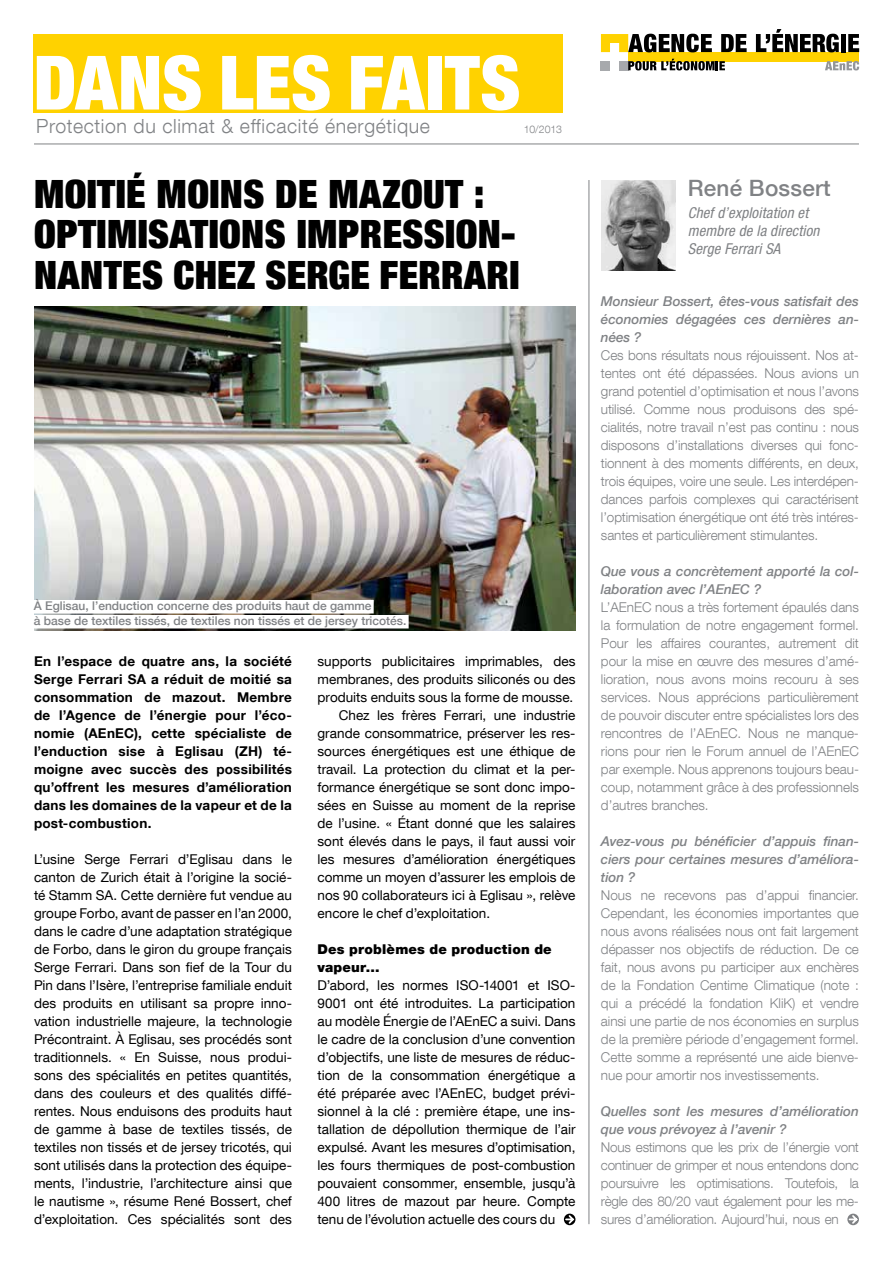
<style>
.page{position:relative;width:893px;height:1263px;background:#fff}
.page>*{position:absolute;margin:0;border:0;box-sizing:border-box;transform-origin:0 0}
.t1{font:900 condensed 75px "Helvetica Neue LT Com";color:#fff}
.t2{font:900 condensed 39px/40.5px "Helvetica Neue LT Com";letter-spacing:.01em;color:#000}
.t3{font:500 22.5px "Helvetica Neue LT Com";letter-spacing:.01em;color:#808285}
.t4{font:300 19.5px "Helvetica Neue LT Com";letter-spacing:.03em;color:#808285}
.t5{font:italic condensed 15px/18px "Helvetica Neue LT Com";letter-spacing:.01em;color:#808285}
.t6{font:13.5px/18px "Helvetica Neue LT Com";color:#000;text-align:justify}
.t7{font:300 13.5px/18px "Helvetica Neue LT Com";letter-spacing:-.01em;color:#808285;text-align:justify}
.t8{font:700 13.5px/18px "Helvetica Neue LT Com";letter-spacing:.02em;color:#000;text-align:justify}
.t9{font:italic 500 13.5px/18px "Helvetica Neue LT Com";letter-spacing:-.005em;color:#808285;text-align:justify}
.t10{font:900 13.5px/18px "Helvetica Neue LT Com";letter-spacing:.015em;color:#000}
.t11{font:500 12px/15px "Helvetica Neue LT Com";color:#808285}
.t12{font:300 10.5px "Helvetica Neue LT Com";letter-spacing:-.02em;color:#808285}
</style>
<div class="page">
<svg style="left:564px;top:1213px;width:11px;height:12px"></svg>
<svg style="left:848px;top:1213px;width:11px;height:12px"></svg>
<hr style="left:589px;top:180px;width:1px;height:1044px;background:#808285">
<hr style="left:34px;top:144px;width:825px;height:1px;background:#808285">
<div style="left:34px;top:34px;width:529px;height:78px;background:#ffd200"></div>
<div style="left:628px;top:52px;width:231px;height:9px;background:#ffd200"></div>
<div style="left:601px;top:61px;width:9px;height:9px;background:#a7a9ac"></div>
<div style="left:619px;top:61px;width:9px;height:9px;background:#a7a9ac"></div>
<svg style="left:601px;top:34px;width:111px;height:18px"></svg>
<svg style="left:721px;top:34px;width:26px;height:18px"></svg>
<svg style="left:756px;top:29px;width:83px;height:23px"></svg>
<div style="left:841px;top:34px;width:5px;height:18px;background:#000"></div>
<svg style="left:848px;top:34px;width:11px;height:18px"></svg>
<svg style="left:628px;top:59px;width:97px;height:11px"></svg>
<svg style="left:825px;top:61px;width:34px;height:9px"></svg>
<img style="left:34px;top:306px;width:541px;height:324px">
<img style="left:601px;top:180px;width:74px;height:90px">
<div style="left:34px;top:600px;width:340px;height:13px;background:#fff"></div>
<div style="left:34px;top:615px;width:375px;height:13px;background:#fff"></div>
<h1 class="t1" style="left:34px;top:38px;width:489px">DANS LES FAITS</h1>
<h3 class="t4" style="left:36px;top:114px;width:395px">Protection du climat &amp; efficacité énergétique</h3>
<p class="t12" style="left:524px;top:123px;width:40px">10/2013</p>
<h2 class="t2" style="left:34px;top:173px;width:487px">MOITIÉ MOINS DE MAZOUT :<br>OPTIMISATIONS IMPRESSION-<br>NANTES CHEZ SERGE FERRARI</h2>
<h3 class="t3" style="left:688px;top:175px;width:144px">René Bossert</h3>
<p class="t5" style="left:688px;top:204px;width:133px">Chef d’exploitation et membre de la direction<br>Serge Ferrari SA</p>
<p class="t11" style="left:34px;top:598px;width:374px">À Eglisau, l’enduction concerne des produits haut de gamme<br>à base de textiles tissés, de textiles non tissés et de jersey tricotés.</p>
<p class="t8" style="left:34px;top:652px;width:259px">En l’espace de quatre ans, la société Serge Ferrari SA a réduit de moitié sa consommation de mazout. Membre de l’Agence de l’énergie pour l’éco&shy;nomie (AEnEC), cette spécialiste de l’enduction sise à Eglisau (ZH) té&shy;moigne avec succès des possibilités qu’offrent les mesures d’amélioration dans les domaines de la vapeur et de la post-combustion.</p>
<p class="t6" style="left:34px;top:850px;width:259px">L’usine Serge Ferrari d’Eglisau dans le canton de Zurich était à l’origine la socié&shy;té Stamm SA. Cette dernière fut vendue au groupe Forbo, avant de passer en l’an 2000, dans le cadre d’une adaptation stratégique de Forbo, dans le giron du groupe français Serge Ferrari. Dans son fief de la Tour du Pin dans l’Isère, l’entreprise familiale enduit des produits en utilisant sa propre inno&shy;vation industrielle majeure, la technologie Précontraint. À Eglisau, ses procédés sont traditionnels. « En Suisse, nous produi&shy;sons des spécialités en petites quantités, dans des couleurs et des qualités diffé&shy;rentes. Nous enduisons des produits haut de gamme à base de textiles tissés, de textiles non tissés et de jersey tricotés, qui sont utilisés dans la protection des équipe&shy;ments, l’industrie, l’architecture ainsi que le nautisme », résume René Bossert, chef d’exploitation. Ces spécialités sont des</p>
<p class="t6" style="left:317px;top:652px;width:259px">supports publicitaires imprimables, des</p>
<p class="t6" style="left:317px;top:670px;width:259px">membranes, des produits siliconés ou des</p>
<p class="t6" style="left:317px;top:688px;width:257px">produits enduits sous la forme de mousse.</p>
<p class="t6" style="left:339px;top:706px;width:238px">Chez les frères Ferrari, une industrie</p>
<p class="t6" style="left:317px;top:724px;width:259px">grande consommatrice, préserver les res-</p>
<p class="t6" style="left:317px;top:742px;width:259px">sources énergétiques est une éthique de</p>
<p class="t6" style="left:317px;top:760px;width:259px">travail. La protection du climat et la per-</p>
<p class="t6" style="left:317px;top:778px;width:259px">formance énergétique se sont donc impo-</p>
<p class="t6" style="left:317px;top:796px;width:259px">sées en Suisse au moment de la reprise</p>
<p class="t6" style="left:317px;top:814px;width:259px">de l’usine. « Étant donné que les salaires</p>
<p class="t6" style="left:317px;top:832px;width:259px">sont élevés dans le pays, il faut aussi voir</p>
<p class="t6" style="left:317px;top:850px;width:259px">les mesures d’amélioration énergétiques</p>
<p class="t6" style="left:317px;top:868px;width:259px">comme un moyen d’assurer les emplois de</p>
<p class="t6" style="left:317px;top:886px;width:259px">nos 90 collaborateurs ici à Eglisau », relève</p>
<p class="t6" style="left:317px;top:904px;width:174px">encore le chef d’exploitation.</p>
<p class="t10" style="left:317px;top:940px;width:236px">Des problèmes de production de vapeur...</p>
<p class="t6" style="left:317px;top:976px;width:259px">D’abord, les normes ISO-14001 et ISO-9001 ont été introduites. La participation au modèle Énergie de l’AEnEC a suivi. Dans le cadre de la conclusion d’une convention d’objectifs, une liste de mesures de réduc&shy;tion de la consommation énergétique a été préparée avec l’AEnEC, budget prévi&shy;sionnel à la clé : première étape, une ins&shy;tallation de dépollution thermique de l’air expulsé. Avant les mesures d’optimisation, les fours thermiques de post-combustion pouvaient consommer, ensemble, jusqu’à 400 litres de mazout par heure. Compte tenu de l’évolution actuelle des cours du</p>
<p class="t9" style="left:601px;top:292px;width:259px">Monsieur Bossert, êtes-vous satisfait des économies dégagées ces dernières an&shy;nées ?</p>
<p class="t7" style="left:601px;top:346px;width:259px">Ces bons résultats nous réjouissent. Nos at&shy;tentes ont été dépassées. Nous avions un grand potentiel d’optimisation et nous l’avons utilisé. Comme nous produisons des spé&shy;cialités, notre travail n’est pas continu : nous disposons d’installations diverses qui fonc&shy;tionnent à des moments différents, en deux, trois équipes, voire une seule. Les interdépen&shy;dances parfois complexes qui caractérisent l’optimisation énergétique ont été très intéres&shy;santes et particulièrement stimulantes.</p>
<p class="t9" style="left:601px;top:562px;width:259px">Que vous a concrètement apporté la col&shy;laboration avec l’AEnEC ?</p>
<p class="t7" style="left:601px;top:598px;width:259px">L’AEnEC nous a très fortement épaulés dans la formulation de notre engagement formel.<br>Pour les affaires courantes, autrement dit pour la mise en œuvre des mesures d’amé&shy;lioration, nous avons moins recouru à ses services. Nous apprécions particulièrement de pouvoir discuter entre spécialistes lors des rencontres de l’AEnEC. Nous ne manque&shy;rions pour rien le Forum annuel de l’AEnEC par exemple. Nous apprenons toujours beau&shy;coup, notamment grâce à des professionnels d’autres branches.</p>
<p class="t9" style="left:601px;top:832px;width:259px">Avez-vous pu bénéficier d’appuis finan&shy;ciers pour certaines mesures d’améliora&shy;tion ?</p>
<p class="t7" style="left:601px;top:886px;width:259px">Nous ne recevons pas d’appui financier.<br>Cependant, les économies importantes que nous avons réalisées nous ont fait largement dépasser nos objectifs de réduction. De ce fait, nous avons pu participer aux enchères de la Fondation Centime Climatique (note : qui a précédé la fondation KliK) et vendre ainsi une partie de nos économies en surplus de la première période d’engagement formel.<br>Cette somme a représenté une aide bienve&shy;nue pour amortir nos investissements.</p>
<p class="t9" style="left:601px;top:1102px;width:259px">Quelles sont les mesures d’amélioration que vous prévoyez à l’avenir ?</p>
<p class="t7" style="left:601px;top:1137px;width:259px">Nous estimons que les prix de l’énergie vont continuer de grimper et nous entendons donc poursuivre les optimisations. Toutefois, la règle des 80/20 vaut également pour les me&shy;sures d’amélioration. Aujourd’hui, nous en</p>
</div>
